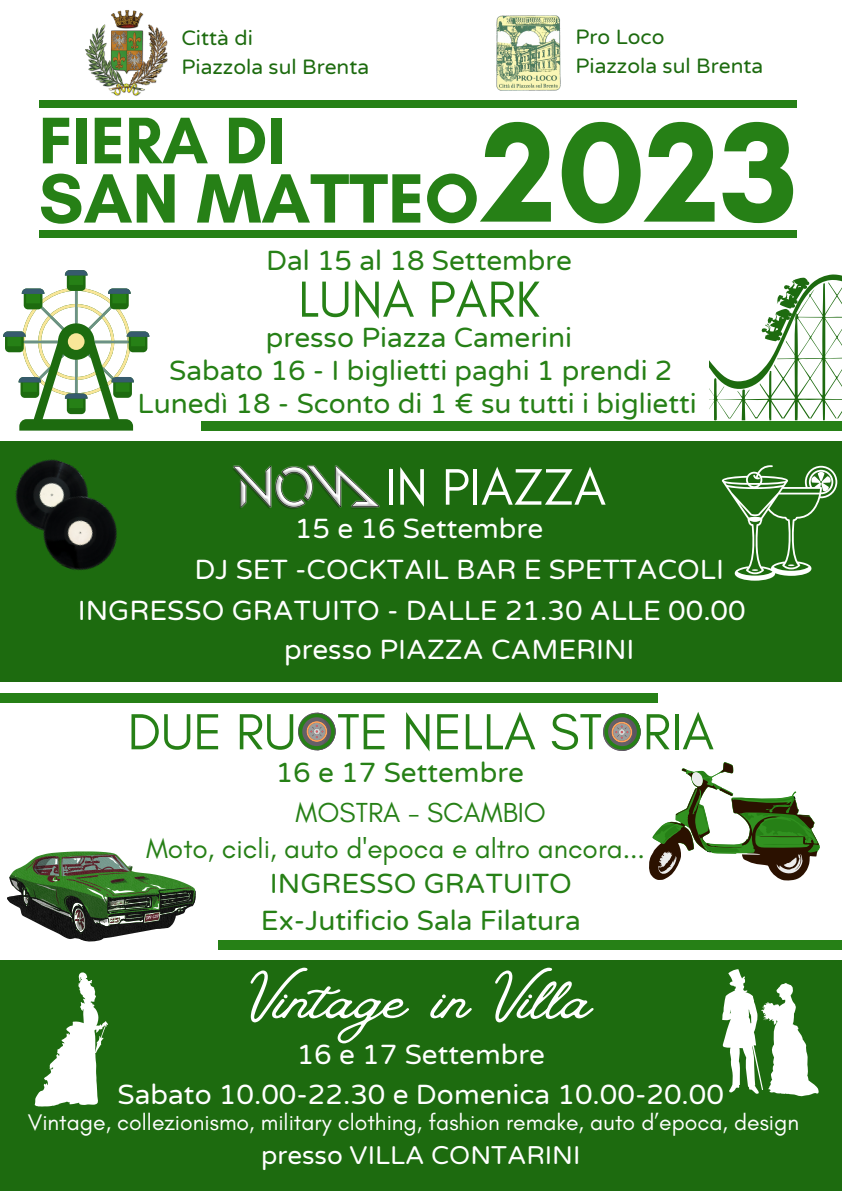
<style>
.page{position:relative;width:842px;height:1191px;background:#fff}
.page>*{position:absolute;margin:0;border:0;box-sizing:border-box;transform-origin:0 0}
.t1{font:700 144.4px "Glacial Indifference";color:#268016}
.t2{font:74.2px "Vintage Goods";color:#fff}
.t3{font:700 71px "Glacial Indifference";color:#268016}
.t4{font:700 67px "Glacial Indifference";color:#268016}
.t5{font:52.3px "Glacial Indifference";color:#fff}
.t6{font:51.6px "Glacial Indifference";color:#268016}
.t7{font:28px "Varela Round";color:#268016}
.t8{font:28px "Varela Round";color:#fff}
.t9{font:28px "Glacial Indifference";color:#268016}
.t10{font:26px "Varela Round";color:#fff}
.t11{font:23px "Glacial Indifference";color:#fff}
.t12{font:21px "Varela Round";color:#1d6b0f}
</style>
<div class="page">
<img style="left:85px;top:10px;width:83px;height:86px">
<img style="left:496px;top:15px;width:65px;height:76px">
<div style="left:0;top:441px;width:842px;height:240px;background:#1d6b0f"></div>
<div style="left:0;top:693px;width:658px;height:9px;background:#268016"></div>
<svg style="left:709px;top:274px;width:133px;height:147px"></svg>
<img style="left:15px;top:459px;width:102px;height:111px">
<svg style="left:722px;top:465px;width:115px;height:115px"></svg>
<svg style="left:298px;top:712px;width:38px;height:38px"></svg>
<svg style="left:603px;top:713px;width:38px;height:37px"></svg>
<svg style="left:7px;top:851px;width:189px;height:91px"></svg>
<svg style="left:649px;top:762px;width:171px;height:118px"></svg>
<div style="left:201px;top:421px;width:641px;height:9px;background:#268016"></div>
<svg style="left:3px;top:270px;width:146px;height:160px"></svg>
<div style="left:0;top:960px;width:842px;height:230px;background:#1d6b0f"></div>
<div style="left:218px;top:939px;width:624px;height:10px;background:#268016"></div>
<div style="left:39px;top:230px;width:757px;height:8px;background:#268016"></div>
<div style="left:40px;top:100px;width:757px;height:8px;background:#268016"></div>
<svg style="left:722px;top:969px;width:97px;height:128px"></svg>
<svg style="left:35px;top:972px;width:73px;height:134px"></svg>
<img style="left:233px;top:465px;width:147px;height:44px">
<p class="t12" style="left:181px;top:26px;width:73px">Città di</p>
<p class="t12" style="left:181px;top:55px;width:189px">Piazzola sul Brenta</p>
<p class="t12" style="left:575px;top:25px;width:91px">Pro Loco</p>
<p class="t12" style="left:575px;top:54px;width:189px">Piazzola sul Brenta</p>
<p class="t4" style="left:39px;top:100px;width:248px">FIERA DI</p>
<p class="t3" style="left:39px;top:155px;width:442px">SAN MATTEO</p>
<p class="t1" style="left:482px;top:84px;width:318px">2023</p>
<p class="t7" style="left:266px;top:244px;width:308px">Dal 15 al 18 Settembre</p>
<p class="t6" style="left:298px;top:267px;width:243px">LUNA PARK</p>
<p class="t7" style="left:266px;top:321px;width:308px">presso Piazza Camerini</p>
<p class="t7" style="left:169px;top:354px;width:505px">Sabato 16 - I biglietti paghi 1 prendi 2</p>
<p class="t7" style="left:138px;top:387px;width:561px">Lunedì 18 - Sconto di 1 € su tutti i biglietti</p>
<p class="t5" style="left:385px;top:455px;width:223px">IN PIAZZA</p>
<p class="t8" style="left:295px;top:512px;width:250px">15 e 16 Settembre</p>
<p class="t8" style="left:194px;top:553px;width:531px">DJ SET -COCKTAIL BAR E SPETTACOLI</p>
<p class="t8" style="left:78px;top:594px;width:669px">INGRESSO GRATUITO - DALLE 21.30 ALLE 00.00</p>
<p class="t8" style="left:284px;top:633px;width:352px">presso PIAZZA CAMERINI</p>
<p class="t6" style="left:128px;top:700px;width:588px">DUE RUOTE NELLA STORIA</p>
<p class="t7" style="left:276px;top:756px;width:250px">16 e 17 Settembre</p>
<p class="t9" style="left:296px;top:795px;width:252px">MOSTRA - SCAMBIO</p>
<p class="t9" style="left:146px;top:830px;width:501px">Moto, cicli, auto d'epoca e altro ancora...</p>
<p class="t7" style="left:270px;top:866px;width:303px">INGRESSO GRATUITO</p>
<p class="t7" style="left:261px;top:904px;width:321px">Ex-Jutificio Sala Filatura</p>
<p class="t2" style="left:251px;top:953px;width:342px">Vintage in Villa</p>
<p class="t8" style="left:297px;top:1038px;width:250px">16 e 17 Settembre</p>
<p class="t8" style="left:118px;top:1078px;width:608px">Sabato 10.00-22.30 e Domenica 10.00-20.00</p>
<p class="t11" style="left:28px;top:1107px;width:773px">Vintage, collezionismo, military clothing, fashion remake, auto d’epoca, design</p>
<p class="t10" style="left:261px;top:1140px;width:321px">presso VILLA CONTARINI</p>
</div>
